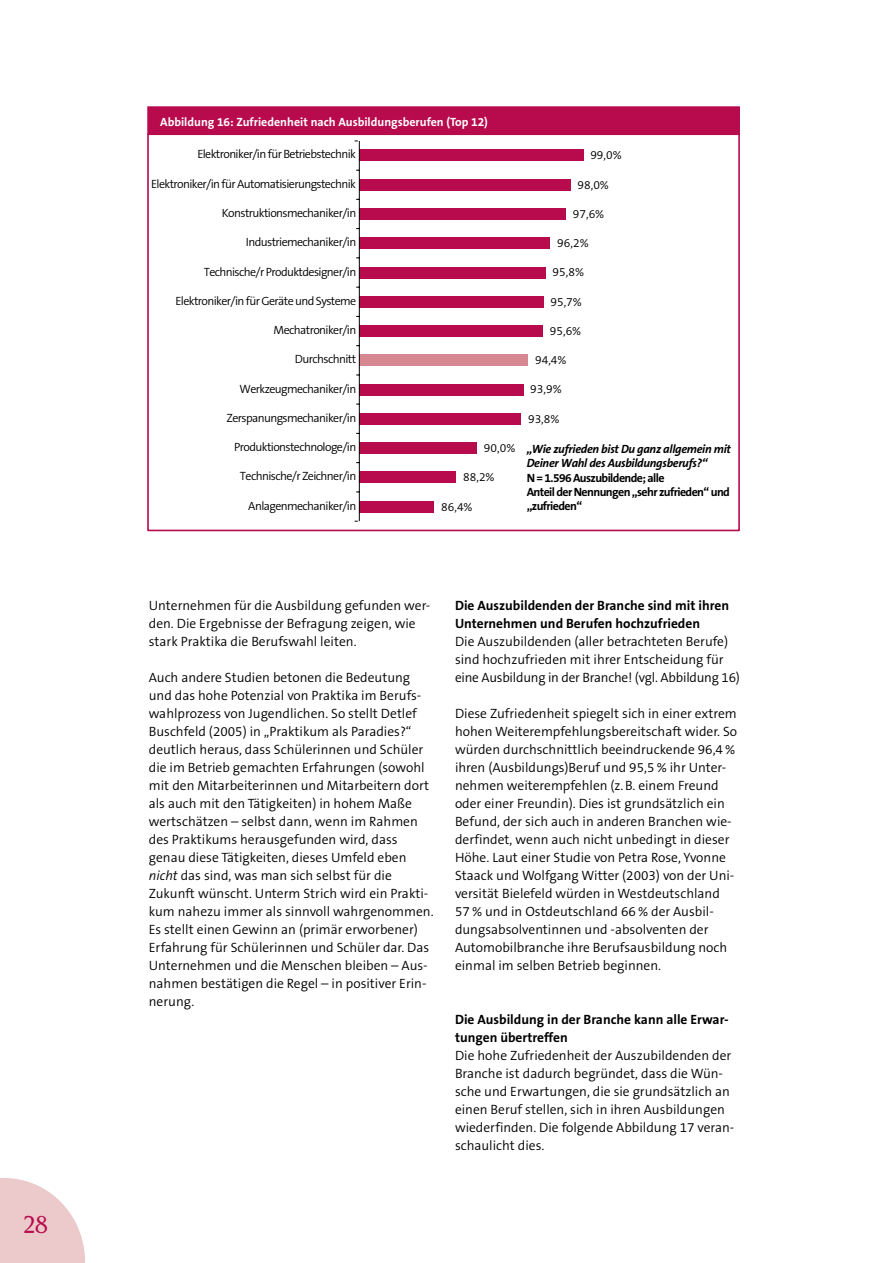
<style>
.page{position:relative;width:893px;height:1263px;background:#fff}
.page>*{position:absolute;margin:0;border:0;box-sizing:border-box;transform-origin:0 0}
.t1{font:24px "Nov Med";color:#b80b4d}
.t2{font:300 13.5px/18px "The Sans B4";color:#000}
.t3{font:700 13.5px/18px "The Sans B7";color:#000}
.t4{font:300 12px "The Sans B4";letter-spacing:-.05em;color:#000}
.t5{font:700 12px/14.4px "The Sans B7";letter-spacing:-.05em;color:#000}
.t6{font:italic 700 12px/14.4px "The Sans B7";letter-spacing:-.025em;color:#000}
.t7{font:700 12px "The Sans B7";color:#fff}
.s1{font-style:italic}
</style>
<div class="page">
<svg style="left:0;top:1178px;width:85px;height:85px"></svg>
<div style="left:147px;top:133px;width:593px;height:398px;border:2px solid #b80b4d"></div>
<div style="left:148px;top:107px;width:591px;height:27px;background:#b80b4d"></div>
<div style="left:147px;top:106px;width:593px;height:29px;border:2px solid #b80b4d"></div>
<div style="left:359px;top:354px;width:169px;height:12px;background:#d68791"></div>
<div style="left:359px;top:150px;width:224px;height:11px;background:#b80b4d"></div>
<div style="left:359px;top:179px;width:211px;height:12px;background:#b80b4d"></div>
<div style="left:359px;top:208px;width:207px;height:12px;background:#b80b4d"></div>
<div style="left:359px;top:237px;width:191px;height:12px;background:#b80b4d"></div>
<div style="left:359px;top:267px;width:187px;height:11px;background:#b80b4d"></div>
<div style="left:359px;top:296px;width:184px;height:12px;background:#b80b4d"></div>
<div style="left:359px;top:325px;width:184px;height:12px;background:#b80b4d"></div>
<div style="left:359px;top:384px;width:164px;height:11px;background:#b80b4d"></div>
<div style="left:359px;top:413px;width:162px;height:12px;background:#b80b4d"></div>
<div style="left:359px;top:442px;width:118px;height:12px;background:#b80b4d"></div>
<div style="left:359px;top:471px;width:97px;height:12px;background:#b80b4d"></div>
<div style="left:359px;top:501px;width:75px;height:11px;background:#b80b4d"></div>
<hr style="left:359px;top:141px;width:1px;height:380px;background:#000">
<h1 class="t1" style="left:24px;top:1211px;width:26px">28</h1>
<p class="t7" style="left:160px;top:115px;width:329px">Abbildung 16: Zufriedenheit nach Ausbildungsberufen (Top 12)</p>
<p class="t4" style="left:197px;top:148px;width:160px">Elektroniker/in für Betriebstechnik</p>
<p class="t4" style="left:590px;top:149px;width:33px">99,0%</p>
<p class="t4" style="left:151px;top:177px;width:206px">Elektroniker/in für Automatisierungstechnik</p>
<p class="t4" style="left:578px;top:178px;width:33px">98,0%</p>
<p class="t4" style="left:222px;top:207px;width:136px">Konstruktionsmechaniker/in</p>
<p class="t4" style="left:573px;top:208px;width:33px">97,6%</p>
<p class="t4" style="left:246px;top:236px;width:112px">Industriemechaniker/in</p>
<p class="t4" style="left:557px;top:237px;width:33px">96,2%</p>
<p class="t4" style="left:204px;top:265px;width:154px">Technische/r Produktdesigner/in</p>
<p class="t4" style="left:553px;top:266px;width:33px">95,8%</p>
<p class="t4" style="left:175px;top:294px;width:182px">Elektroniker/in für Geräte und Systeme</p>
<p class="t4" style="left:550px;top:295px;width:33px">95,7%</p>
<p class="t4" style="left:274px;top:324px;width:84px">Mechatroniker/in</p>
<p class="t4" style="left:550px;top:325px;width:33px">95,6%</p>
<p class="t4" style="left:295px;top:353px;width:63px">Durchschnitt</p>
<p class="t4" style="left:535px;top:354px;width:33px">94,4%</p>
<p class="t4" style="left:240px;top:382px;width:118px">Werkzeugmechaniker/in</p>
<p class="t4" style="left:530px;top:383px;width:33px">93,9%</p>
<p class="t4" style="left:226px;top:411px;width:131px">Zerspanungsmechaniker/in</p>
<p class="t4" style="left:528px;top:412px;width:33px">93,8%</p>
<p class="t4" style="left:234px;top:441px;width:124px">Produktionstechnologe/in</p>
<p class="t4" style="left:240px;top:470px;width:118px">Technische/r Zeichner/in</p>
<p class="t4" style="left:248px;top:499px;width:109px">Anlagenmechaniker/in</p>
<p class="t4" style="left:484px;top:442px;width:33px">90,0%</p>
<p class="t4" style="left:463px;top:471px;width:33px">88,2%</p>
<p class="t6" style="left:527px;top:442px;width:206px">„Wie zufrieden bist Du ganz allgemein mit<br>Deiner Wahl des Ausbildungsberufs?“</p>
<p class="t5" style="left:527px;top:471px;width:205px">N = 1.596 Auszubildende; alle<br>Anteil der Nennungen „sehr zufrieden“ und</p>
<p class="t4" style="left:441px;top:500px;width:33px">86,4%</p>
<p class="t5" style="left:527px;top:500px;width:57px">„zufrieden“</p>
<p class="t2" style="left:149px;top:597px;width:283px">Unternehmen für die Ausbildung gefunden wer&shy;den. Die Ergebnisse der Befragung zeigen, wie stark Praktika die Berufswahl leiten.</p>
<p class="t2" style="left:149px;top:669px;width:286px">Auch andere Studien betonen die Bedeutung und das hohe Potenzial von Praktika im Berufs&shy;wahlprozess von Jugendlichen. So stellt Detlef Buschfeld (2005) in „Praktikum als Paradies?“ deutlich heraus, dass Schülerinnen und Schüler die im Betrieb gemachten Erfahrungen (sowohl mit den Mitarbeiterinnen und Mitarbeitern dort als auch mit den Tätigkeiten) in hohem Maße wertschätzen – selbst dann, wenn im Rahmen des Praktikums herausgefunden wird, dass genau diese Tätigkeiten, dieses Umfeld eben <span class="s1">nicht</span> das sind, was man sich selbst für die Zukunft wünscht. Unterm Strich wird ein Prakti&shy;kum nahezu immer als sinnvoll wahrgenommen.<br>Es stellt einen Gewinn an (primär erworbener)<br>Erfahrung für Schülerinnen und Schüler dar. Das Unternehmen und die Menschen bleiben – Aus&shy;nahmen bestätigen die Regel – in positiver Erin&shy;nerung.</p>
<p class="t3" style="left:455px;top:597px;width:276px">Die Auszubildenden der Branche sind mit ihren<br>Unternehmen und Berufen hochzufrieden</p>
<p class="t2" style="left:455px;top:633px;width:286px">Die Auszubildenden (aller betrachteten Berufe) sind hochzufrieden mit ihrer Entscheidung für eine Ausbildung in der Branche! (vgl. Abbildung 16)</p>
<p class="t2" style="left:455px;top:705px;width:284px">Diese Zufriedenheit spiegelt sich in einer extrem hohen Weiterempfehlungsbereitschaft wider. So würden durchschnittlich beeindruckende 96,4 % ihren (Ausbildungs)Beruf und 95,5 % ihr Unter&shy;nehmen weiterempfehlen (z.B. einem Freund oder einer Freundin). Dies ist grundsätzlich ein Befund, der sich auch in anderen Branchen wie&shy;derfindet, wenn auch nicht unbedingt in dieser Höhe. Laut einer Studie von Petra Rose, Yvonne Staack und Wolfgang Witter (2003) von der Uni&shy;versität Bielefeld würden in Westdeutschland 57 % und in Ostdeutschland 66 % der Ausbil&shy;dungsabsolventinnen und -absolventen der Automobilbranche ihre Berufsausbildung noch einmal im selben Betrieb beginnen.</p>
<p class="t3" style="left:455px;top:1011px;width:275px">Die Ausbildung in der Branche kann alle Erwar&shy;tungen übertreffen</p>
<p class="t2" style="left:455px;top:1047px;width:281px">Die hohe Zufriedenheit der Auszubildenden der Branche ist dadurch begründet, dass die Wün&shy;sche und Erwartungen, die sie grundsätzlich an einen Beruf stellen, sich in ihren Ausbildungen wiederfinden. Die folgende Abbildung 17 veran&shy;schaulicht dies.</p>
</div>
